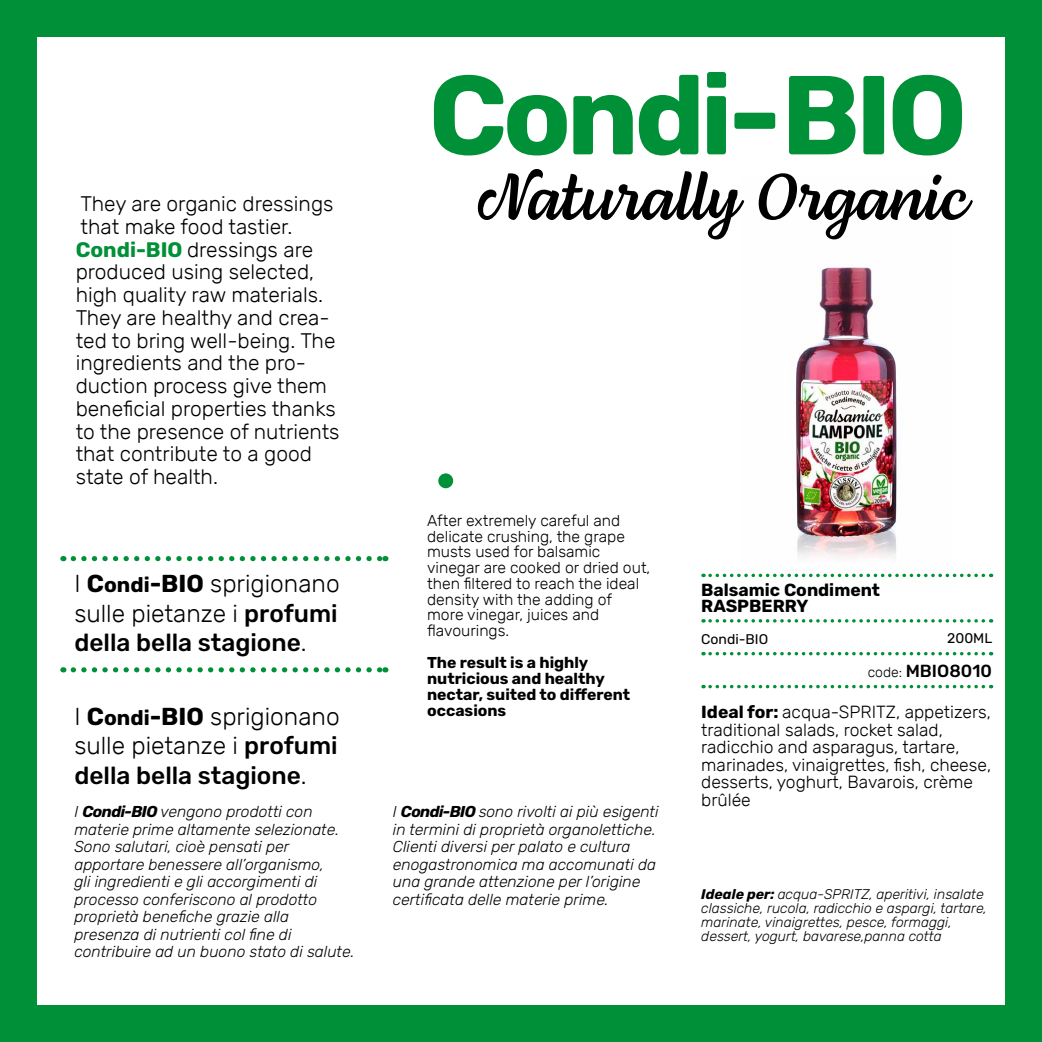
<style>
.page{position:relative;width:1042px;height:1042px;background:#009037}
.page>*{position:absolute;margin:0;border:0;box-sizing:border-box;transform-origin:0 0}
.t1{font:700 112px "Rubik";letter-spacing:-.04em;color:#009037}
.t2{font:66.5px "Lemongrass Script";color:#000}
.t3{font:300 24.5px/29.4px "Rubik";color:#000;text-align:justify}
.t4{font:300 21px/22.8px "Rubik";color:#000}
.t5{font:300 17.5px/17.5px "Rubik";color:#000}
.t6{font:700 17.5px/15.8px "Rubik";color:#000}
.t7{font:500 17.5px "Rubik";color:#000}
.t8{font:italic 300 15.75px/17.5px "Rubik";color:#000}
.t9{font:300 15.75px/15.8px "Rubik";color:#000}
.t10{font:700 15.75px/15.8px "Rubik";color:#000}
.t11{font:italic 300 14px/14px "Rubik";color:#000}
.t12{font:14px "Rubik";color:#000}
.s1{font-weight:700;color:#009037}
.s2{font-weight:300;font-size:14px}
.s3{font-weight:700}
.s4{font-weight:700;font-size:21px}
.s5{font-weight:500}
</style>
<div class="page">
<div style="left:37px;top:37px;width:968px;height:968px;background:#fff"></div>
<img style="left:745px;top:267px;width:203px;height:311px">
<svg style="left:73px;top:556px;width:313px;height:5px"></svg>
<svg style="left:73px;top:667px;width:313px;height:5px"></svg>
<div style="left:438px;top:473px;width:15px;height:15px;background:#009037;border-radius:50%"></div>
<svg style="left:710px;top:574px;width:281px;height:3px"></svg>
<svg style="left:710px;top:619px;width:281px;height:3px"></svg>
<svg style="left:710px;top:652px;width:281px;height:3px"></svg>
<svg style="left:710px;top:685px;width:281px;height:3px"></svg>
<p class="t4" style="left:76px;top:193px;width:265px">They are organic dressings that make food tastier.<br><span class="s1">Condi-BIO</span> dressings are produced using selected, high quality raw materials.<br>They are healthy and crea&shy;ted to bring well-being. The ingredients and the pro&shy;duction process give them beneficial properties thanks to the presence of nutrients that contribute to a good state of health.</p>
<h1 class="t1" style="left:429px;top:50px;width:540px">Condi-BIO</h1>
<h2 class="t2" style="left:475px;top:157px;width:493px">Naturally Organic</h2>
<p class="t9" style="left:427px;top:513px;width:225px">After extremely careful and delicate crushing, the grape musts used for balsamic vinegar are cooked or dried out, then filtered to reach the ideal density with the adding of more vinegar, juices and flavourings.</p>
<p class="t10" style="left:427px;top:655px;width:205px">The result is a highly nutricious and healthy nectar, suited to different occasions</p>
<p class="t7" style="left:867px;top:661px;width:126px"><span class="s2">code:</span> MBIO8010</p>
<h3 class="t3" style="left:74px;top:570px;width:267px">I <span class="s3">C</span><span class="s4">ondi</span><span class="s3">-BIO</span> sprigionano sulle pietanze i <span class="s5">profumi della bella stagione</span>.</h3>
<p class="t6" style="left:701px;top:582px;width:180px">Balsamic Condiment<br>RASPBERRY</p>
<p class="t12" style="left:947px;top:631px;width:46px">200ML</p>
<p class="t12" style="left:701px;top:631px;width:68px">Condi-BIO</p>
<p class="t5" style="left:701px;top:704px;width:291px"><span class="s3">Ideal for:</span> acqua-SPRITZ, appetizers, traditional salads, rocket salad, radicchio and asparagus, tartare, marinades, vinaigrettes, fish, cheese, desserts, yoghurt, Bavarois, crème brûlée</p>
<h3 class="t3" style="left:74px;top:702px;width:267px">I <span class="s3">C</span><span class="s4">ondi</span><span class="s3">-BIO</span> sprigionano sulle pietanze i <span class="s5">profumi della bella stagione</span>.</h3>
<p class="t8" style="left:74px;top:803px;width:281px">I <span class="s3">Condi-BIO</span> vengono prodotti con materie prime altamente selezionate.<br>Sono salutari, cioè pensati per apportare benessere all’organismo,<br>gli ingredienti e gli accorgimenti di processo conferiscono al prodotto proprietà benefiche grazie alla presenza di nutrienti col fine di contribuire ad un buono stato di salute.</p>
<p class="t8" style="left:393px;top:803px;width:267px">I <span class="s3">Condi-BIO</span> sono rivolti ai più esigenti in termini di proprietà organolettiche.<br>Clienti diversi per palato e cultura enogastronomica ma accomunati da una grande attenzione per l’origine certificata delle materie prime.</p>
<p class="t11" style="left:701px;top:887px;width:287px"><span class="s3">Ideale per:</span> acqua-SPRITZ, aperitivi, insalate classiche, rucola, radicchio e aspargi, tartare, marinate, vinaigrettes, pesce, formaggi, dessert, yogurt, bavarese,panna cotta</p>
</div>
